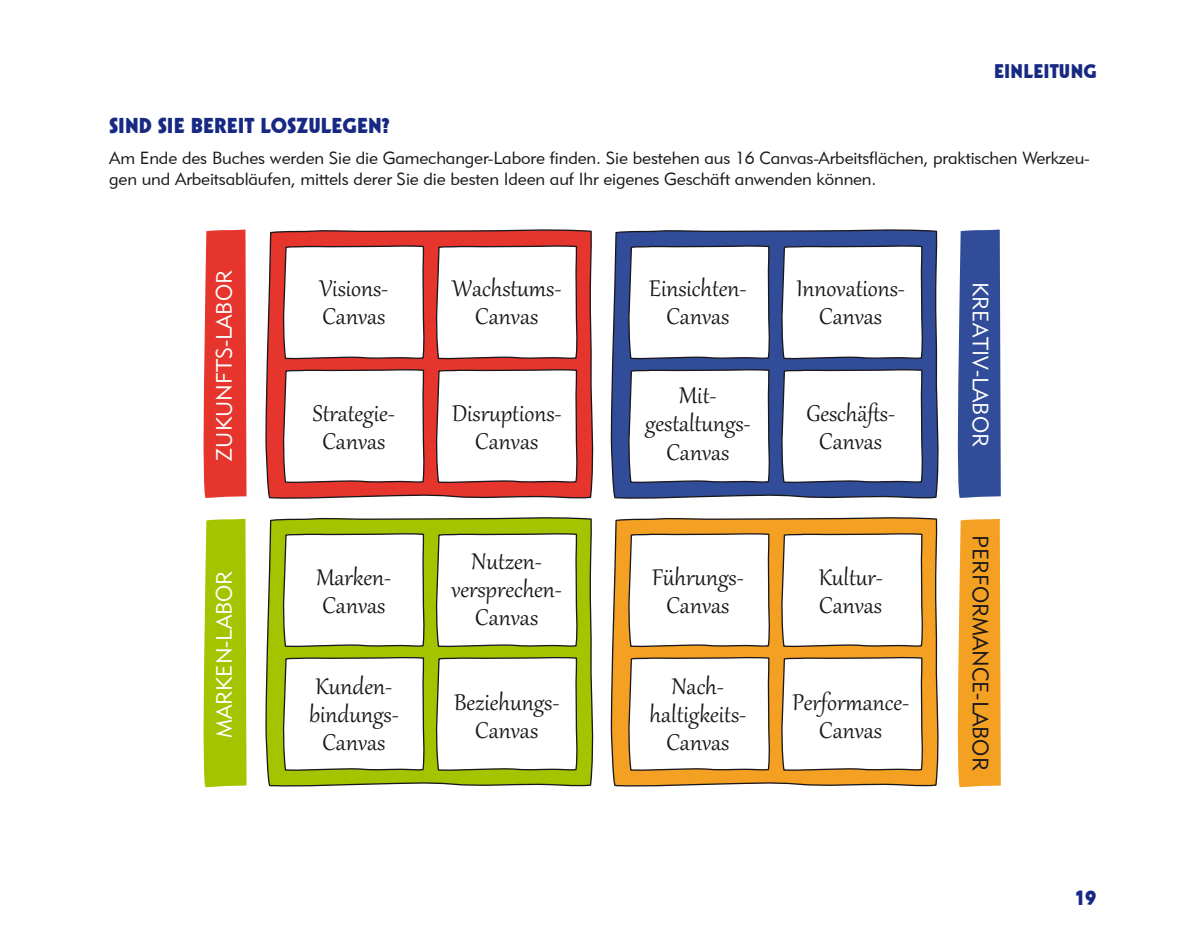
<style>
.page{position:relative;width:1191px;height:943px;background:#fff}
.page>*{position:absolute;margin:0;border:0;box-sizing:border-box;transform-origin:0 0}
.t1{font:28px/28px "Gabriola";color:#1a171c;text-align:center}
.t2{font:22.05px "Geometric 415 BT Lite A";color:#fff}
.t3{font:22.05px "Geometric 415 BT Lite A";color:#1a171c}
.t4{font:21px "Geometric 231 BT Heavy C";color:#172983}
.t5{font:19.25px "Geometric 231 BT Heavy C";letter-spacing:.005em;color:#172983}
.t6{font:17.5px/21px "Geometric 415 BT Lite A";letter-spacing:-.005em;color:#1a171c}
</style>
<div class="page">
<svg style="left:265px;top:229px;width:329px;height:270px;background:#d9453e"></svg>
<svg style="left:281px;top:245px;width:144px;height:115px"></svg>
<svg style="left:434px;top:245px;width:144px;height:115px"></svg>
<svg style="left:281px;top:369px;width:144px;height:115px"></svg>
<svg style="left:434px;top:369px;width:144px;height:115px"></svg>
<svg style="left:610px;top:229px;width:329px;height:270px;background:#425a9a"></svg>
<svg style="left:626px;top:245px;width:144px;height:115px"></svg>
<svg style="left:779px;top:245px;width:144px;height:115px"></svg>
<svg style="left:626px;top:369px;width:144px;height:115px"></svg>
<svg style="left:779px;top:369px;width:144px;height:115px"></svg>
<svg style="left:265px;top:517px;width:329px;height:270px;background:#a3bd19"></svg>
<div style="left:204px;top:519px;width:42px;height:268px;background:#a5c400"></div>
<div style="left:204px;top:229px;width:42px;height:269px;background:#e5352c"></div>
<div style="left:957px;top:519px;width:43px;height:268px;background:#f4a022"></div>
<svg style="left:957px;top:229px;width:43px;height:269px;background:#3b569e"></svg>
<svg style="left:281px;top:533px;width:144px;height:115px"></svg>
<svg style="left:434px;top:533px;width:144px;height:115px"></svg>
<svg style="left:281px;top:657px;width:144px;height:114px"></svg>
<svg style="left:434px;top:657px;width:144px;height:114px"></svg>
<svg style="left:610px;top:517px;width:329px;height:270px;background:#e69f36"></svg>
<svg style="left:626px;top:533px;width:144px;height:115px"></svg>
<svg style="left:779px;top:533px;width:144px;height:115px"></svg>
<svg style="left:626px;top:657px;width:144px;height:114px"></svg>
<svg style="left:779px;top:657px;width:144px;height:114px"></svg>
<p class="t5" style="left:994px;top:59px;width:104px">EINLEITUNG</p>
<p class="t4" style="left:109px;top:112px;width:212px">SIND SIE BEREIT LOSZULEGE</p>
<p class="t4" style="left:368px;top:112px;width:23px">N?</p>
<p class="t6" style="left:109px;top:147px;width:982px">Am Ende des Buches werden Sie die Gamechanger-Labore finden. Sie bestehen aus 16 Canvas-Arbeitsflächen, praktischen Werkzeu&shy;gen und Arbeitsabläufen, mittels derer Sie die besten Ideen auf Ihr eigenes Geschäft anwenden können.</p>
<p class="t2" style="left:211px;top:462px;width:193px;rotate:-90deg">ZUKUNFTS-LABOR</p>
<p class="t1" style="left:796px;top:276px;width:110px">Innovations-<br>Canvas</p>
<p class="t1" style="left:452px;top:276px;width:111px">Wachstums-<br>Canvas</p>
<p class="t1" style="left:649px;top:276px;width:99px">Einsichten-<br>Canvas</p>
<p class="t1" style="left:319px;top:276px;width:70px;text-align:left">Visions-<br>Canvas</p>
<p class="t1" style="left:645px;top:384px;width:107px">Mit&shy;gestaltungs-<br>Canvas</p>
<p class="t1" style="left:806px;top:401px;width:90px">Geschäſts-<br>Canvas</p>
<p class="t1" style="left:313px;top:401px;width:83px">Strategie-<br>Canvas</p>
<p class="t1" style="left:452px;top:401px;width:111px">Disruptions-<br>Canvas</p>
<p class="t2" style="left:211px;top:738px;width:169px;rotate:-90deg">MARKEN-LABOR</p>
<p class="t1" style="left:316px;top:565px;width:76px;text-align:left">Marken-<br>Canvas</p>
<p class="t1" style="left:309px;top:674px;width:91px">Kunden&shy;bindungs-<br>Canvas</p>
<p class="t1" style="left:451px;top:549px;width:112px">Nutzen&shy;versprechen-<br>Canvas</p>
<p class="t1" style="left:454px;top:689px;width:107px">Beziehungs-</p>
<p class="t1" style="left:475px;top:717px;width:64px">Canvas</p>
<p class="t1" style="left:652px;top:565px;width:93px">Führungs-<br>Canvas</p>
<p class="t1" style="left:649px;top:674px;width:98px">Nach&shy;haltigkeits-<br>Canvas</p>
<p class="t1" style="left:818px;top:565px;width:65px;text-align:left">Kultur-<br>Canvas</p>
<p class="t1" style="left:792px;top:689px;width:118px">Performance-<br>Canvas</p>
<p class="t2" style="left:994px;top:282px;width:166px;rotate:90deg">KREATIV-LABOR</p>
<p class="t3" style="left:994px;top:535px;width:236px;rotate:90deg">PERFORMANCE-LABOR</p>
<p class="t4" style="left:1074px;top:884px;width:24px">19</p>
</div>
